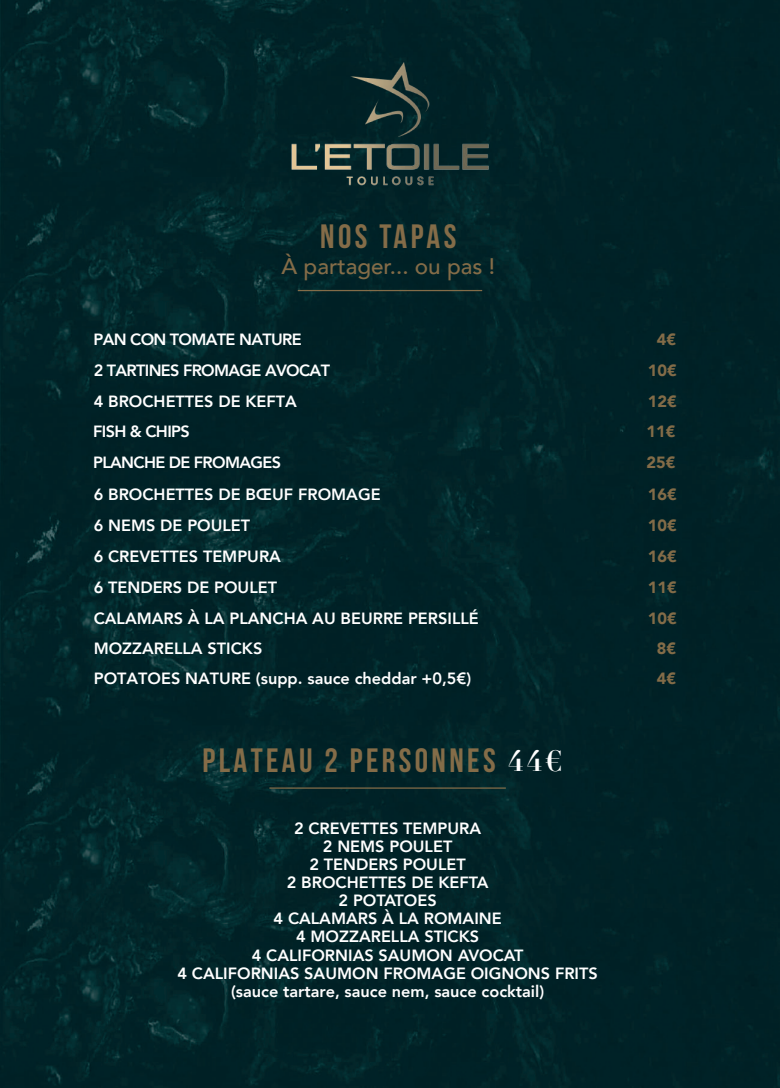
<style>
.page{position:relative;width:780px;height:1088px;background:#002227}
.page>*{position:absolute;margin:0;border:0;box-sizing:border-box;transform-origin:0 0}
.t1{font:700 33.75px "Bebas Neue";letter-spacing:.1em;color:#846c48}
.t2{font:700 28.75px "Didot";color:#fff}
.t3{font:500 22.5px "Avenir";color:#846c48}
.t4{font:800 16.25px/18.1px "Avenir";color:#fff;text-align:center}
.t5{font:800 16.25px "Avenir";letter-spacing:-.04em;color:#fff}
.t6{font:900 16.25px "Avenir";color:#836c48}
</style>
<div class="page">
<img style="left:266px;top:0;width:248px;height:248px">
<hr style="left:298px;top:290px;width:184px;height:1px;background:#836c48">
<hr style="left:269px;top:787px;width:237px;height:2px;background:#836c48">
<h1 class="t1" style="left:320px;top:218px;width:137px">NOS TAPAS</h1>
<h3 class="t3" style="left:281px;top:247px;width:215px">À partager... ou pas !</h3>
<p class="t5" style="left:93px;top:327px;width:210px">PAN CON TOMATE NATURE</p>
<p class="t6" style="left:656px;top:326px;width:21px">4€</p>
<p class="t5" style="left:94px;top:358px;width:238px">2 TARTINES FROMAGE AVOCAT</p>
<p class="t6" style="left:647px;top:357px;width:30px">10€</p>
<p class="t4" style="left:94px;top:392px;width:205px">4 BROCHETTES DE KEFTA</p>
<p class="t6" style="left:647px;top:387px;width:30px">12€</p>
<p class="t5" style="left:93px;top:419px;width:98px">FISH &amp; CHIPS</p>
<p class="t6" style="left:646px;top:417px;width:30px">11€</p>
<p class="t5" style="left:93px;top:449px;width:189px">PLANCHE DE FROMAGES</p>
<p class="t6" style="left:646px;top:448px;width:30px">25€</p>
<p class="t4" style="left:94px;top:485px;width:288px">6 BROCHETTES DE BŒUF FROMAGE</p>
<p class="t6" style="left:647px;top:480px;width:30px">16€</p>
<p class="t4" style="left:94px;top:516px;width:158px">6 NEMS DE POULET</p>
<p class="t6" style="left:647px;top:511px;width:30px">10€</p>
<p class="t4" style="left:94px;top:548px;width:189px">6 CREVETTES TEMPURA</p>
<p class="t6" style="left:647px;top:543px;width:30px">16€</p>
<p class="t4" style="left:94px;top:578px;width:185px">6 TENDERS DE POULET</p>
<p class="t6" style="left:647px;top:573px;width:30px">11€</p>
<p class="t4" style="left:94px;top:609px;width:386px">CALAMARS À LA PLANCHA AU BEURRE PERSILLÉ</p>
<p class="t6" style="left:647px;top:604px;width:30px">10€</p>
<p class="t4" style="left:94px;top:639px;width:170px">MOZZARELLA STICKS</p>
<p class="t6" style="left:656px;top:634px;width:21px">8€</p>
<p class="t4" style="left:94px;top:669px;width:379px">POTATOES NATURE (supp. sauce cheddar +0,5€)</p>
<p class="t6" style="left:656px;top:664px;width:21px">4€</p>
<h1 class="t1" style="left:202px;top:741px;width:294px">PLATEAU 2 PERSONNES</h1>
<h2 class="t2" style="left:507px;top:743px;width:55px">44€</h2>
<p class="t4" style="left:177px;top:819px;width:422px">2 CREVETTES TEMPURA<br>2 NEMS POULET<br>2 TENDERS POULET<br>2 BROCHETTES DE KEFTA<br>2 POTATOES<br>4 CALAMARS À LA ROMAINE<br>4 MOZZARELLA STICKS<br>4 CALIFORNIAS SAUMON AVOCAT<br>4 CALIFORNIAS SAUMON FROMAGE OIGNONS FRITS (sauce tartare, sauce nem, sauce cocktail)</p>
</div>
